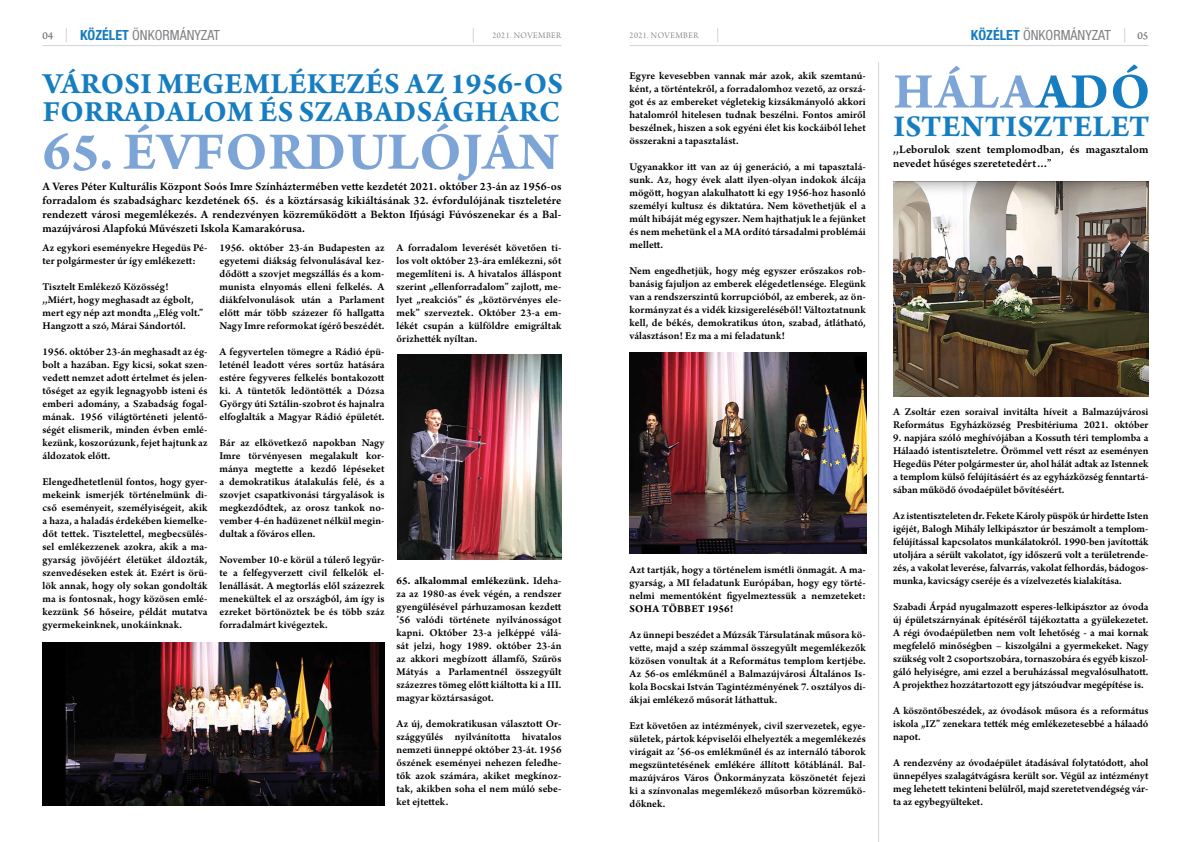
<style>
.page{position:relative;width:1191px;height:842px;background:#fff}
.page>*{position:absolute;margin:0;border:0;box-sizing:border-box;transform-origin:0 0}
.t1{font:700 56px "Arno Pro";letter-spacing:.01em;color:#7ca4d6}
.t2{font:700 53px "Arno Pro";color:#7ea5d7}
.t3{font:700 32px "Arno Pro";letter-spacing:.01em;color:#167dc1}
.t4{font:700 31px "Arno Pro";letter-spacing:.01em;color:#167dc1}
.t5{font:condensed 14px "Helvetica Neue LT Pro";color:#808285}
.t6{font:600 12px/14px "Arno Pro";letter-spacing:.005em;color:#000;text-align:justify}
.t7{font:600 11px/13px "Arno Pro";letter-spacing:.005em;color:#000;text-align:justify}
.t8{font:700 11px "Arno Pro";letter-spacing:.01em;color:#000}
.t9{font:11px "Arno Pro Caption";color:#6d6e71}
.t10{font:9px "Arno Pro Light Display";letter-spacing:.06em;color:#6d6e71}
.s1{font-weight:700;color:#167dc1}
.s2{color:#167dc1}
.s3{font-weight:700}
</style>
<div class="page">
<hr style="left:43px;top:45px;width:518px;height:1px;background:#d1d3d4">
<hr style="left:629px;top:45px;width:519px;height:1px;background:#d1d3d4">
<hr style="left:878px;top:62px;width:1px;height:780px;background:#d1d3d4">
<svg style="left:66px;top:28px;width:1px;height:14px"></svg>
<svg style="left:717px;top:28px;width:1px;height:14px"></svg>
<svg style="left:473px;top:28px;width:1px;height:14px"></svg>
<svg style="left:1124px;top:28px;width:1px;height:14px"></svg>
<img style="left:893px;top:182px;width:255px;height:215px">
<img style="left:43px;top:642px;width:341px;height:164px">
<img style="left:629px;top:353px;width:237px;height:201px">
<img style="left:397px;top:354px;width:164px;height:206px">
<p class="t9" style="left:42px;top:29px;width:12px">04</p>
<p class="t5" style="left:80px;top:27px;width:141px"><span class="s1">KÖZÉLET</span> ÖNKORMÁNYZAT</p>
<p class="t10" style="left:492px;top:30px;width:70px">2021. NOVEMBER</p>
<p class="t10" style="left:629px;top:30px;width:70px">2021. NOVEMBER</p>
<p class="t5" style="left:971px;top:27px;width:141px"><span class="s1">KÖZÉLET</span> ÖNKORMÁNYZAT</p>
<p class="t9" style="left:1137px;top:29px;width:12px">05</p>
<h3 class="t4" style="left:43px;top:65px;width:39px">VÁROS</h3>
<h3 class="t4" style="left:140px;top:65px;width:207px">I MEGEMLÉKEZÉS</h3>
<h3 class="t4" style="left:405px;top:65px;width:159px">aZ 1956-os</h3>
<h3 class="t4" style="left:43px;top:93px;width:40px">FORRAD</h3>
<h3 class="t4" style="left:166px;top:93px;width:249px">ALOM ÉS SZABADSÁ</h3>
<h3 class="t4" style="left:452px;top:93px;width:109px">GHARC</h3>
<h1 class="t1" style="left:43px;top:119px;width:223px">65. ÉVFORD</h1>
<h1 class="t1" style="left:347px;top:119px;width:213px">ULÓJÁN</h1>
<h2 class="t2" style="left:893px;top:61px;width:258px">HÁLA<span class="s2">ADÓ</span></h2>
<h3 class="t3" style="left:893px;top:107px;width:144px">ISTENTISZTE</h3>
<h3 class="t3" style="left:1092px;top:107px;width:39px">LET</h3>
<p class="t7" style="left:629px;top:69px;width:238px">Egyre kevesebben vannak már azok, akik szemtanú&shy;ként, a történtekről, a forradalomhoz vezető, az orszá&shy;got és az embereket végletekig kizsákmányoló akkori hatalomról hitelesen tudnak beszélni. Fontos amiről beszélnek, hiszen a sok egyéni élet kis kockáiból lehet összerakni a tapasztalást.</p>
<p class="t7" style="left:629px;top:160px;width:238px">Ugyanakkor itt van az új generáció, a mi tapasztalá&shy;sunk. Az, hogy évek alatt ilyen-olyan indokok álcája mögött, hogyan alakulhatott ki egy 1956-hoz hasonló személyi kultusz és diktatúra. Nem követhetjük el a múlt hibáját még egyszer. Nem hajthatjuk le a fejünket és nem mehetünk el a MA ordító társadalmi problémái mellett.</p>
<p class="t7" style="left:629px;top:264px;width:238px">Nem engedhetjük, hogy még egyszer erőszakos rob&shy;banásig fajuljon az emberek elégedetlensége. Elegünk van a rendszerszintű korrupcióból, az emberek, az ön&shy;kormányzat és a vidék kizsigereléséből! Változtatnunk kell, de békés, demokratikus úton, szabad, átlátható, választáson! Ez ma a mi feladatunk!</p>
<p class="t6" style="left:893px;top:143px;width:257px">,,Leborulok szent templomodban, és magasztalom nevedet hűséges szeretetedért…”</p>
<p class="t6" style="left:43px;top:180px;width:520px">A Veres Péter Kulturális Központ Soós Imre Színháztermében vette kezdetét 2021. október 23-án az 1956-os forradalom és szabadságharc kezdetének 65. és a köztársaság kikiáltásának 32. évfordulójának tiszteletére rendezett városi megemlékezés. A rendezvényen közreműködött a Bekton Ifjúsági Fúvószenekar és a Bal&shy;mazújvárosi Alapfokú Művészeti Iskola Kamarakórusa.</p>
<p class="t7" style="left:43px;top:242px;width:166px">Az egykori eseményekre Hegedüs Pé&shy;ter polgármester úr így emlékezett:</p>
<p class="t7" style="left:43px;top:281px;width:162px;text-align:left">Tisztelt Emlékező Közösség! ,,Miért, hogy meghasadt az égbolt, mert egy nép azt mondta ,,Elég volt.” Hangzott a szó, Márai Sándortól.</p>
<p class="t7" style="left:43px;top:346px;width:166px">1956. október 23-án meghasadt az ég&shy;bolt a hazában. Egy kicsi, sokat szen&shy;vedett nemzet adott értelmet és jelen&shy;tőséget az egyik legnagyobb isteni és emberi adomány, a Szabadság fogal&shy;mának. 1956 világtörténeti jelentő&shy;ségét elismerik, minden évben emlé&shy;kezünk, koszorúzunk, fejet hajtunk az áldozatok előtt.</p>
<p class="t7" style="left:43px;top:476px;width:166px">Elengedhetetlenül fontos, hogy gyer&shy;mekeink ismerjék történelmünk di&shy;cső eseményeit, személyiségeit, akik a haza, a haladás érdekében kiemelke&shy;dőt tettek. Tisztelettel, megbecsülés&shy;sel emlékezzenek azokra, akik a ma&shy;gyarság jövőjéért életüket áldozták, szenvedéseken estek át. Ezért is örü&shy;lök annak, hogy oly sokan gondolták ma is fontosnak, hogy közösen emlé&shy;kezzünk 56 hőseire, példát mutatva gyermekeinknek, unokáinknak.</p>
<p class="t7" style="left:219px;top:242px;width:166px">1956. október 23-án Budapesten az egyetemi diákság felvonulásával kez&shy;dődött a szovjet megszállás és a kom&shy;munista elnyomás elleni felkelés. A diákfelvonulások után a Parlament előtt már több százezer fő hallgatta Nagy Imre reformokat ígérő beszédét.</p>
<p class="t7" style="left:219px;top:346px;width:166px">A fegyvertelen tömegre a Rádió épü&shy;leténél leadott véres sortűz hatására estére fegyveres felkelés bontakozott ki. A tüntetők ledöntötték a Dózsa György úti Sztálin-szobrot és hajnalra elfoglalták a Magyar Rádió épületét.</p>
<p class="t7" style="left:219px;top:437px;width:166px">Bár az elkövetkező napokban Nagy Imre törvényesen megalakult kor&shy;mánya megtette a kezdő lépéseket a demokratikus átalakulás felé, és a szovjet csapatkivonási tárgyalások is megkezdődtek, az orosz tankok no&shy;vember 4-én hadüzenet nélkül megin&shy;dultak a főváros ellen.</p>
<p class="t7" style="left:219px;top:554px;width:166px">November 10-e körül a túlerő legyűr&shy;te a felfegyverzett civil felkelők el&shy;lenállását. A megtorlás elől százezrek menekültek el az országból, ám így is ezreket börtönöztek be és több száz forradalmárt kivégeztek.</p>
<p class="t7" style="left:396px;top:242px;width:166px">A forradalom leverését követően ti&shy;los volt október 23-ára emlékezni, sőt megemlíteni is. A hivatalos álláspont szerint „ellenforradalom” zajlott, me&shy;lyet „reakciós” és „köztörvényes ele&shy;mek” szerveztek. Október 23-a em&shy;lékét csupán a külföldre emigráltak őrizhették nyíltan.</p>
<p class="t7" style="left:893px;top:406px;width:257px">A Zsoltár ezen soraival invitálta híveit a Balmazújvárosi<br>Református Egyházközség Presbitériuma 2021. október</p>
<p class="t7" style="left:893px;top:432px;width:257px">9. napjára szóló meghívójában a Kossuth téri templomba a Hálaadó istentiszteletre. Örömmel vett részt az eseményen Hegedüs Péter polgármester úr, ahol hálát adtak az Istennek a templom külső felújításáért és az egyházközség fenntartá&shy;sában működő óvodaépület bővítéséért.</p>
<p class="t7" style="left:893px;top:510px;width:257px">Az istentiszteleten dr. Fekete Károly püspök úr hirdette Isten igéjét, Balogh Mihály lelkipásztor úr beszámolt a templom&shy;felújítással kapcsolatos munkálatokról. 1990-ben javították utoljára a sérült vakolatot, így időszerű volt a területrende&shy;zés, a vakolat leverése, falvarrás, vakolat felhordás, bádogos&shy;munka, kavicságy cseréje és a vízelvezetés kialakítása.</p>
<p class="t7" style="left:893px;top:601px;width:257px">Szabadi Árpád nyugalmazott esperes-lelkipásztor az óvoda új épületszárnyának építéséről tájékoztatta a gyülekezetet.<br>A régi óvodaépületben nem volt lehetőség - a mai kornak megfelelő minőségben – kiszolgálni a gyermekeket. Nagy szükség volt 2 csoportszobára, tornaszobára és egyéb kiszol&shy;gáló helyiségre, ami ezzel a beruházással megvalósulhatott.<br>A projekthez hozzátartozott egy játszóudvar megépítése is.</p>
<p class="t7" style="left:893px;top:705px;width:257px">A köszöntőbeszédek, az óvodások műsora és a református iskola „IZ” zenekara tették még emlékezetesebbé a hálaadó napot.</p>
<p class="t7" style="left:893px;top:757px;width:257px">A rendezvény az óvodaépület átadásával folytatódott, ahol ünnepélyes szalagátvágásra került sor. Végül az intézményt meg lehetett tekinteni belülről, majd szeretetvendégség vár&shy;ta az egybegyülteket.</p>
<p class="t7" style="left:629px;top:563px;width:238px">Azt tartják, hogy a történelem ismétli önmagát. A ma&shy;gyarság, a MI feladatunk Európában, hogy egy törté&shy;nelmi mementóként figyelmeztessük a nemzeteket:</p>
<p class="t8" style="left:629px;top:602px;width:105px">Soha többet 1956!</p>
<p class="t7" style="left:629px;top:628px;width:238px">Az ünnepi beszédet a Múzsák Társulatának műsora kö&shy;vette, majd a szép számmal összegyűlt megemlékezők közösen vonultak át a Református templom kertjébe.<br>Az 56-os emlékműnél a Balmazújvárosi Általános Is&shy;kola Bocskai István Tagintézményének 7. osztályos di&shy;ákjai emlékező műsorát láthattuk.</p>
<p class="t7" style="left:629px;top:719px;width:238px">Ezt követően az intézmények, civil szervezetek, egye&shy;sületek, pártok képviselői elhelyezték a megemlékezés virágait az ’56-os emlékműnél és az internáló táborok megszüntetésének emlékére állított kőtáblánál. Bal&shy;mazújváros Város Önkormányzata köszönetét fejezi ki a színvonalas megemlékező műsorban közreműkö&shy;dőknek.</p>
<p class="t7" style="left:396px;top:575px;width:166px"><span class="s3">65. alkalommal emlékezünk.</span> Ideha&shy;za az 1980-as évek végén, a rendszer gyengülésével párhuzamosan kezdett ’56 valódi története nyilvánosságot kapni. Október 23-a jelképpé válá&shy;sát jelzi, hogy 1989. október 23-án az akkori megbízott államfő, Szűrös Mátyás a Parlamentnél összegyűlt százezres tömeg előtt kiáltotta ki a III. magyar köztársaságot.</p>
<p class="t7" style="left:396px;top:718px;width:166px">Az új, demokratikusan választott Or&shy;szággyűlés nyilvánította hivatalos nemzeti ünneppé október 23-át. 1956 őszének eseményei nehezen feledhe&shy;tők azok számára, akiket megkínoz&shy;tak, akikben soha el nem múló sebe&shy;ket ejtettek.</p>
</div>
